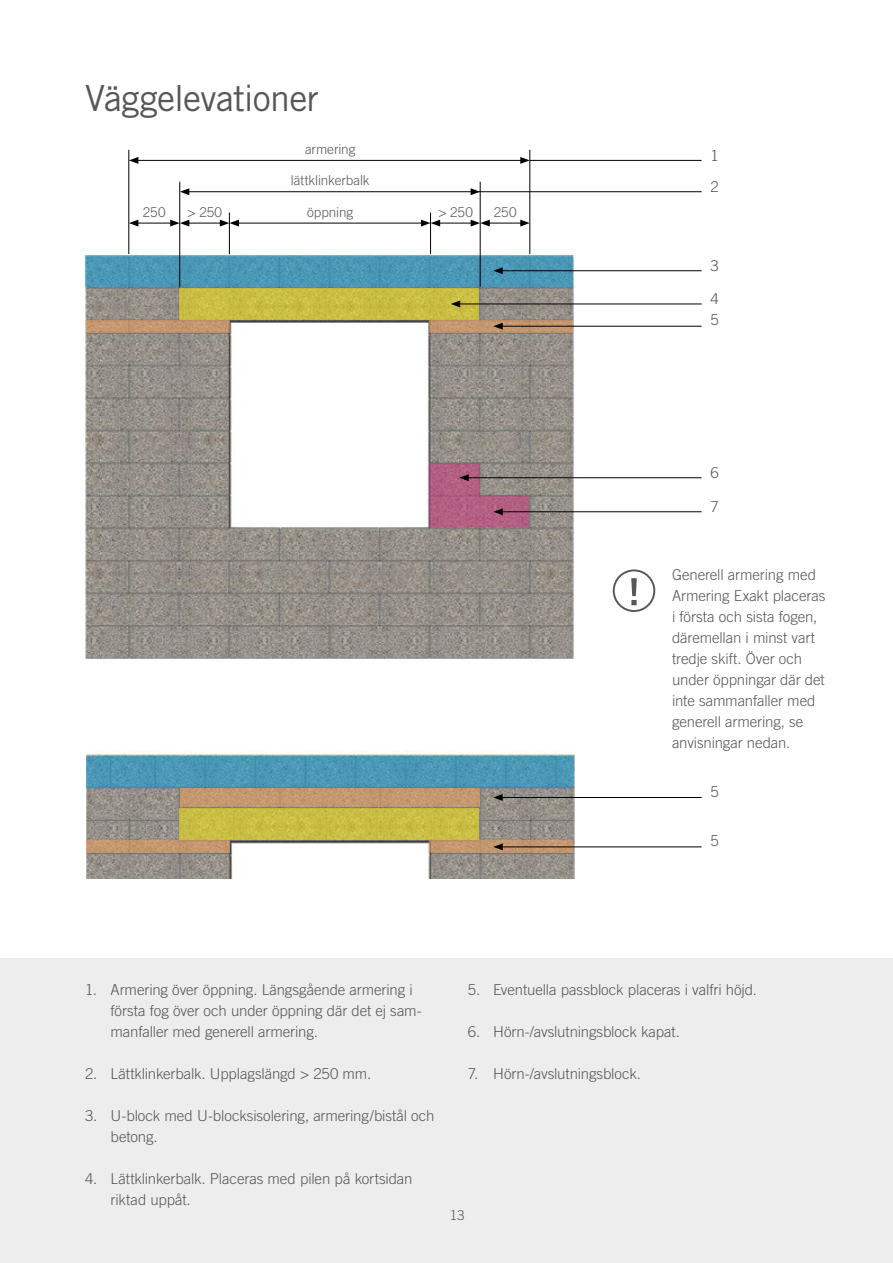
<style>
.page{position:relative;width:893px;height:1263px;background:#fff}
.page>*{position:absolute;margin:0;border:0;box-sizing:border-box;transform-origin:0 0}
.t1{font:36px "Trade Gothic LT Std";letter-spacing:-.02em;color:#575756}
.t2{font:300 15px/21px "Trade Gothic LT Std";letter-spacing:-.005em;color:#575756}
.t3{font:300 13.5px "Trade Gothic LT Std";letter-spacing:-.005em;color:#575756}
</style>
<div class="page">
<img style="left:86px;top:751px;width:488px;height:128px">
<img style="left:85px;top:254px;width:489px;height:405px">
<div style="left:179px;top:288px;width:300px;height:32px;background:#c9be44"></div>
<div style="left:179px;top:808px;width:300px;height:32px;background:#cabe44"></div>
<div style="left:86px;top:320px;width:144px;height:12px;background:#c49870"></div>
<div style="left:86px;top:841px;width:144px;height:12px;background:#c4976f"></div>
<div style="left:180px;top:789px;width:299px;height:18px;background:#c49870"></div>
<svg style="left:429px;top:320px;width:144px;height:12px;background:#c0946d"></svg>
<svg style="left:429px;top:841px;width:144px;height:12px;background:#bf936c"></svg>
<div style="left:85px;top:255px;width:488px;height:32px;background:#4b97b5"></div>
<div style="left:86px;top:756px;width:488px;height:32px;background:#4a97b5"></div>
<div style="left:429px;top:463px;width:50px;height:32px;background:#b25f83"></div>
<div style="left:429px;top:495px;width:99px;height:32px;background:#b35f83"></div>
<hr style="left:237px;top:223px;width:186px;height:1px;background:#000">
<hr style="left:187px;top:223px;width:35px;height:1px;background:#000">
<svg style="left:220px;top:220px;width:19px;height:7px"></svg>
<hr style="left:136px;top:223px;width:37px;height:1px;background:#000">
<svg style="left:170px;top:220px;width:19px;height:7px"></svg>
<svg style="left:129px;top:220px;width:9px;height:7px"></svg>
<hr style="left:487px;top:223px;width:36px;height:1px;background:#000">
<svg style="left:520px;top:220px;width:9px;height:7px"></svg>
<hr style="left:438px;top:223px;width:35px;height:1px;background:#000">
<svg style="left:471px;top:220px;width:19px;height:7px"></svg>
<svg style="left:421px;top:220px;width:19px;height:7px"></svg>
<hr style="left:136px;top:160px;width:387px;height:1px;background:#000">
<svg style="left:520px;top:157px;width:9px;height:7px"></svg>
<svg style="left:129px;top:157px;width:9px;height:7px"></svg>
<hr style="left:530px;top:160px;width:172px;height:1px;background:#000">
<hr style="left:187px;top:191px;width:286px;height:1px;background:#000">
<svg style="left:471px;top:188px;width:9px;height:7px"></svg>
<svg style="left:180px;top:188px;width:9px;height:7px"></svg>
<hr style="left:478px;top:191px;width:224px;height:1px;background:#000">
<hr style="left:229px;top:212px;width:1px;height:42px;background:#000">
<hr style="left:179px;top:182px;width:1px;height:105px;background:#000">
<hr style="left:128px;top:150px;width:1px;height:104px;background:#000">
<hr style="left:480px;top:182px;width:1px;height:105px;background:#000">
<hr style="left:529px;top:150px;width:1px;height:104px;background:#000">
<hr style="left:430px;top:212px;width:1px;height:42px;background:#000">
<hr style="left:500px;top:270px;width:202px;height:1px;background:#000">
<svg style="left:493px;top:267px;width:10px;height:7px"></svg>
<hr style="left:500px;top:326px;width:202px;height:1px;background:#000">
<svg style="left:493px;top:323px;width:10px;height:7px"></svg>
<hr style="left:500px;top:797px;width:202px;height:1px;background:#000">
<svg style="left:493px;top:794px;width:10px;height:7px"></svg>
<hr style="left:500px;top:846px;width:202px;height:1px;background:#000">
<svg style="left:493px;top:843px;width:10px;height:7px"></svg>
<hr style="left:466px;top:477px;width:236px;height:1px;background:#000">
<svg style="left:459px;top:474px;width:10px;height:7px"></svg>
<hr style="left:500px;top:511px;width:202px;height:1px;background:#000">
<svg style="left:493px;top:508px;width:10px;height:7px"></svg>
<hr style="left:458px;top:304px;width:244px;height:1px;background:#000">
<svg style="left:451px;top:300px;width:9px;height:7px"></svg>
<svg style="left:613px;top:569px;width:42px;height:43px"></svg>
<div style="left:0;top:958px;width:893px;height:305px;background:#ededed"></div>
<h1 class="t1" style="left:85px;top:76px;width:235px">Väggelevationer</h1>
<p class="t3" style="left:305px;top:141px;width:52px">armering</p>
<p class="t3" style="left:291px;top:172px;width:80px">lättklinkerbalk</p>
<p class="t3" style="left:143px;top:204px;width:24px">250</p>
<p class="t3" style="left:188px;top:204px;width:36px">&gt; 250</p>
<p class="t3" style="left:438px;top:204px;width:36px">&gt; 250</p>
<p class="t3" style="left:494px;top:204px;width:24px">250</p>
<p class="t3" style="left:307px;top:204px;width:47px">öppning</p>
<p class="t2" style="left:711px;top:145px;width:10px">1</p>
<p class="t2" style="left:711px;top:176px;width:10px">2</p>
<p class="t2" style="left:711px;top:255px;width:10px">3</p>
<p class="t2" style="left:711px;top:288px;width:10px">4<br>5</p>
<p class="t2" style="left:711px;top:462px;width:10px">6</p>
<p class="t2" style="left:711px;top:496px;width:10px">7</p>
<p class="t2" style="left:672px;top:564px;width:155px">Generell armering med<br>Armering Exakt placeras i första och sista fogen, däremellan i minst vart tredje skift. Över och under öppningar där det inte sammanfaller med generell armering, se anvisningar nedan.</p>
<p class="t2" style="left:711px;top:781px;width:10px">5</p>
<p class="t2" style="left:711px;top:830px;width:10px">5</p>
<p class="t2" style="left:111px;top:978px;width:313px;text-indent:-26px">1. Armering över öppning. Längsgående armering i första fog över och under öppning där det ej sam&shy;manfaller med generell armering.</p>
<p class="t2" style="left:85px;top:1062px;width:288px">2. Lättklinkerbalk. Upplagslängd &gt; 250 mm.</p>
<p class="t2" style="left:111px;top:1104px;width:325px;text-indent:-26px">3. U-block med U-blocksisolering, armering/bistål och betong.</p>
<p class="t2" style="left:111px;top:1167px;width:303px;text-indent:-26px">4. Lättklinkerbalk. Placeras med pilen på kortsidan riktad uppåt.</p>
<p class="t2" style="left:468px;top:978px;width:291px">5. Eventuella passblock placeras i valfri höjd.</p>
<p class="t2" style="left:468px;top:1020px;width:214px">6. Hörn-/avslutningsblock kapat.</p>
<p class="t2" style="left:468px;top:1062px;width:175px">7. Hörn-/avslutningsblock.</p>
<p class="t3" style="left:450px;top:1207px;width:16px">13</p>
</div>
